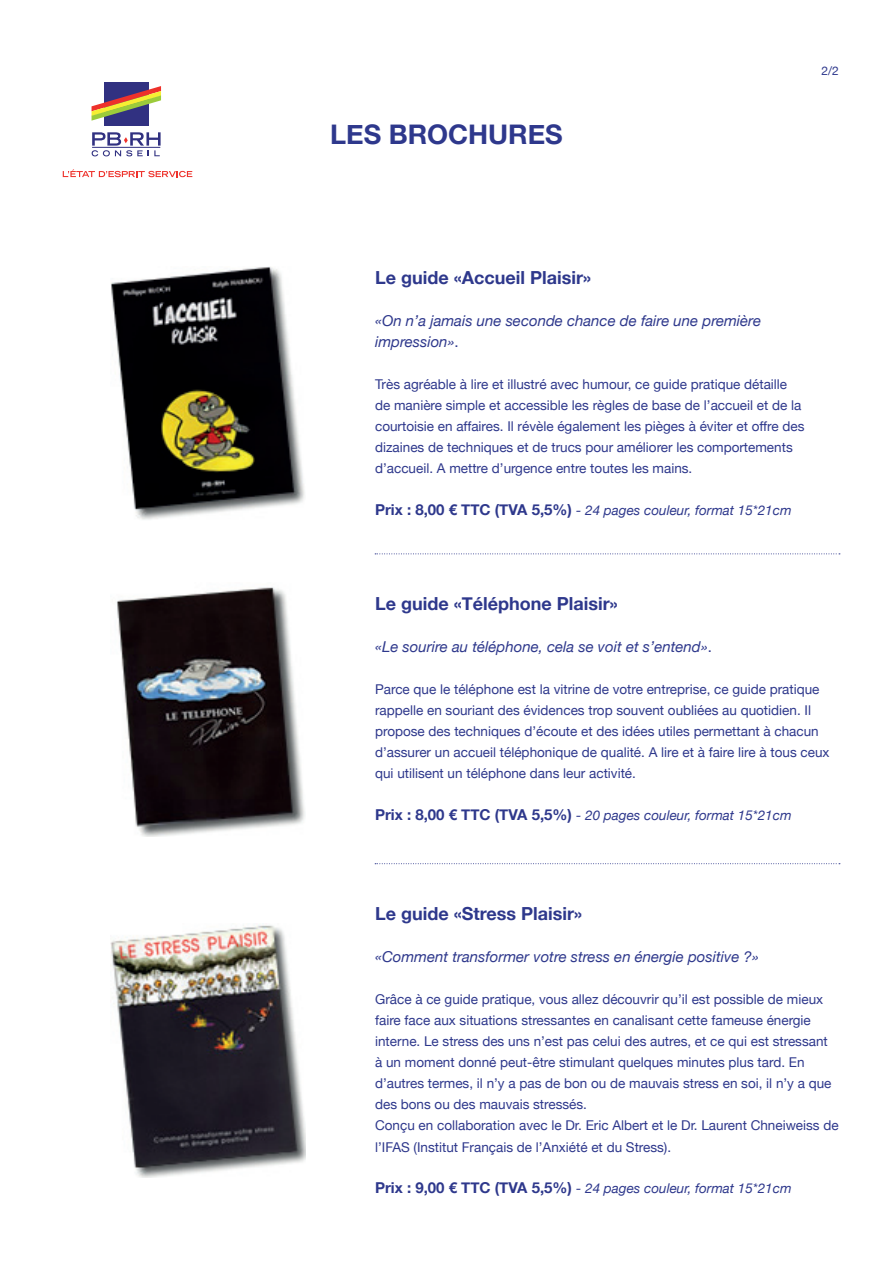
<style>
.page{position:relative;width:893px;height:1263px;background:#fff}
.page>*{position:absolute;margin:0;border:0;box-sizing:border-box;transform-origin:0 0}
.t1{font:700 27px "Helvetica Neue";color:#2e388c}
.t2{font:700 18px "Helvetica Neue";color:#2e388c}
.t3{font:italic 15px/21px "Helvetica Neue";color:#2e388c}
.t4{font:13.5px/21px "Helvetica Neue";color:#2e388c}
.t5{font:italic 13.5px "Helvetica Neue";color:#2e388c}
.t6{font:12px "Helvetica Neue";color:#2e388c}
.s1{font-style:normal}
.s2{font-weight:700;font-style:normal;font-size:15px}
</style>
<div class="page">
<div style="left:104px;top:83px;width:45px;height:43px;background:#313181"></div>
<svg style="left:92px;top:86px;width:69px;height:35px"></svg>
<svg style="left:92px;top:132px;width:69px;height:24px"></svg>
<hr style="left:92px;top:147px;width:68px;height:1px;background:#313181">
<svg style="left:63px;top:169px;width:129px;height:8px"></svg>
<img style="left:111px;top:267px;width:194px;height:253px">
<img style="left:116px;top:587px;width:189px;height:249px">
<img style="left:110px;top:925px;width:195px;height:252px">
<svg style="left:375px;top:553px;width:465px;height:1px"></svg>
<svg style="left:375px;top:863px;width:465px;height:1px"></svg>
<h1 class="t1" style="left:330px;top:113px;width:234px">LES BROCHURES</h1>
<p class="t6" style="left:822px;top:62px;width:19px">2/2</p>
<h2 class="t2" style="left:375px;top:263px;width:217px">Le guide «Accueil Plaisir»</h2>
<p class="t3" style="left:375px;top:311px;width:387px">«On n’a jamais une seconde chance de faire une première impression»<span class="s1">.</span></p>
<p class="t4" style="left:375px;top:374px;width:431px">Très agréable à lire et illustré avec humour, ce guide pratique détaille de manière simple et accessible les règles de base de l’accueil et de la courtoisie en affaires. Il révèle également les pièges à éviter et offre des dizaines de techniques et de trucs pour améliorer les comportements d’accueil. A mettre d’urgence entre toutes les mains.</p>
<p class="t5" style="left:375px;top:500px;width:418px"><span class="s2">Prix : 8,00 € TTC (TVA 5,5%)</span> - 24 pages couleur, format 15*21cm</p>
<h2 class="t2" style="left:375px;top:590px;width:244px">Le guide «Téléphone Plaisir»</h2>
<p class="t3" style="left:375px;top:637px;width:338px">«Le sourire au téléphone, cela se voit et s’entend»<span class="s1">.</span></p>
<p class="t4" style="left:375px;top:680px;width:456px">Parce que le téléphone est la vitrine de votre entreprise, ce guide pratique rappelle en souriant des évidences trop souvent oubliées au quotidien. Il propose des techniques d’écoute et des idées utiles permettant à chacun d’assurer un accueil téléphonique de qualité. A lire et à faire lire à tous ceux qui utilisent un téléphone dans leur activité.</p>
<p class="t5" style="left:375px;top:806px;width:418px"><span class="s2">Prix : 8,00 € TTC (TVA 5,5%)</span> - 20 pages couleur, format 15*21cm</p>
<h2 class="t2" style="left:375px;top:900px;width:208px">Le guide «Stress Plaisir»</h2>
<p class="t3" style="left:375px;top:947px;width:385px">«Comment transformer votre stress en énergie positive ?»</p>
<p class="t4" style="left:375px;top:990px;width:465px">Grâce à ce guide pratique, vous allez découvrir qu’il est possible de mieux faire face aux situations stressantes en canalisant cette fameuse énergie interne. Le stress des uns n’est pas celui des autres, et ce qui est stressant<br>à un moment donné peut-être stimulant quelques minutes plus tard. En d’autres termes, il n’y a pas de bon ou de mauvais stress en soi, il n’y a que des bons ou des mauvais stressés.<br>Conçu en collaboration avec le Dr. Eric Albert et le Dr. Laurent Chneiweiss de l’IFAS (Institut Français de l’Anxiété et du Stress).</p>
<p class="t5" style="left:375px;top:1179px;width:418px"><span class="s2">Prix : 9,00 € TTC (TVA 5,5%)</span> - 24 pages couleur, format 15*21cm</p>
</div>
